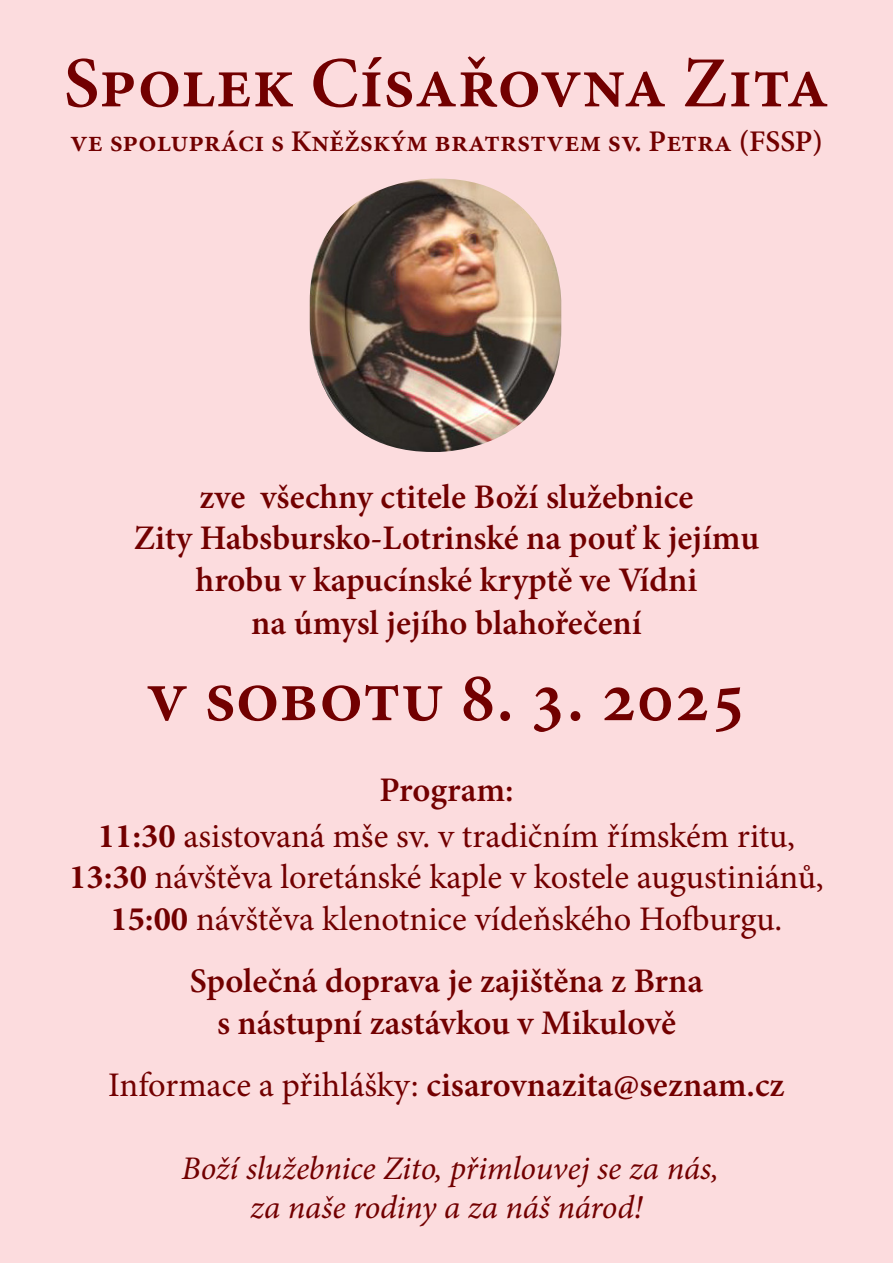
<style>
.page{position:relative;width:893px;height:1263px;background:#fcdcde}
.page>*{position:absolute;margin:0;border:0;box-sizing:border-box;transform-origin:0 0}
.t1{font:600 72px "Minion Pro";color:#720000}
.t2{font:600 34.5px/42px "Minion Pro";color:#720000;text-align:center}
.t3{font:34.5px "Minion Pro";color:#720000}
.t4{font:italic 33px "Minion Pro";letter-spacing:-.005em;color:#720000}
.t5{font:600 30px "Minion Pro";color:#720000}
.s1{font-weight:700}
.s2{font-weight:400}
</style>
<div class="page">
<img style="left:310px;top:179px;width:251px;height:273px">
<p class="t1" style="left:64px;top:34px;width:767px">Spolek Císařovna Zita</p>
<p class="t5" style="left:70px;top:121px;width:754px">ve spolupráci s Kněžským bratrstvem sv. Petra (FSSP)</p>
<p class="t2" style="left:134px;top:475px;width:627px">zve všechny ctitele Boží služebnice<br>Zity Habsbursko-Lotrinské na pouť k jejímu hrobu v kapucínské kryptě ve Vídni<br>na úmysl jejího blahořečení</p>
<p class="t1" style="left:146px;top:647px;width:603px">v sobotu 8. 3. 2025</p>
<p class="t2" style="left:379px;top:769px;width:136px">Program:</p>
<p class="t3" style="left:98px;top:813px;width:699px"><span class="s1">11:30</span> asistovaná mše sv. v tradičním římském ritu,</p>
<p class="t3" style="left:69px;top:854px;width:756px"><span class="s1">13:30</span> návštěva loretánské kaple v kostele augustiniánů,</p>
<p class="t3" style="left:110px;top:895px;width:673px"><span class="s1">15:00</span> návštěva klenotnice vídeňského Hofburgu.</p>
<p class="t2" style="left:190px;top:960px;width:515px;line-height:41.4px">Společná doprava je zajištěna z Brna s nástupní zastávkou v Mikulově</p>
<p class="t2" style="left:108px;top:1064px;width:678px"><span class="s2">Informace a přihlášky:</span> cisarovnazita@seznam.cz</p>
<p class="t4" style="left:181px;top:1145px;width:539px">Boží služebnice Zito, přimlouvej se za nás,</p>
<p class="t4" style="left:250px;top:1185px;width:394px">za naše rodiny a za náš národ!</p>
</div>
